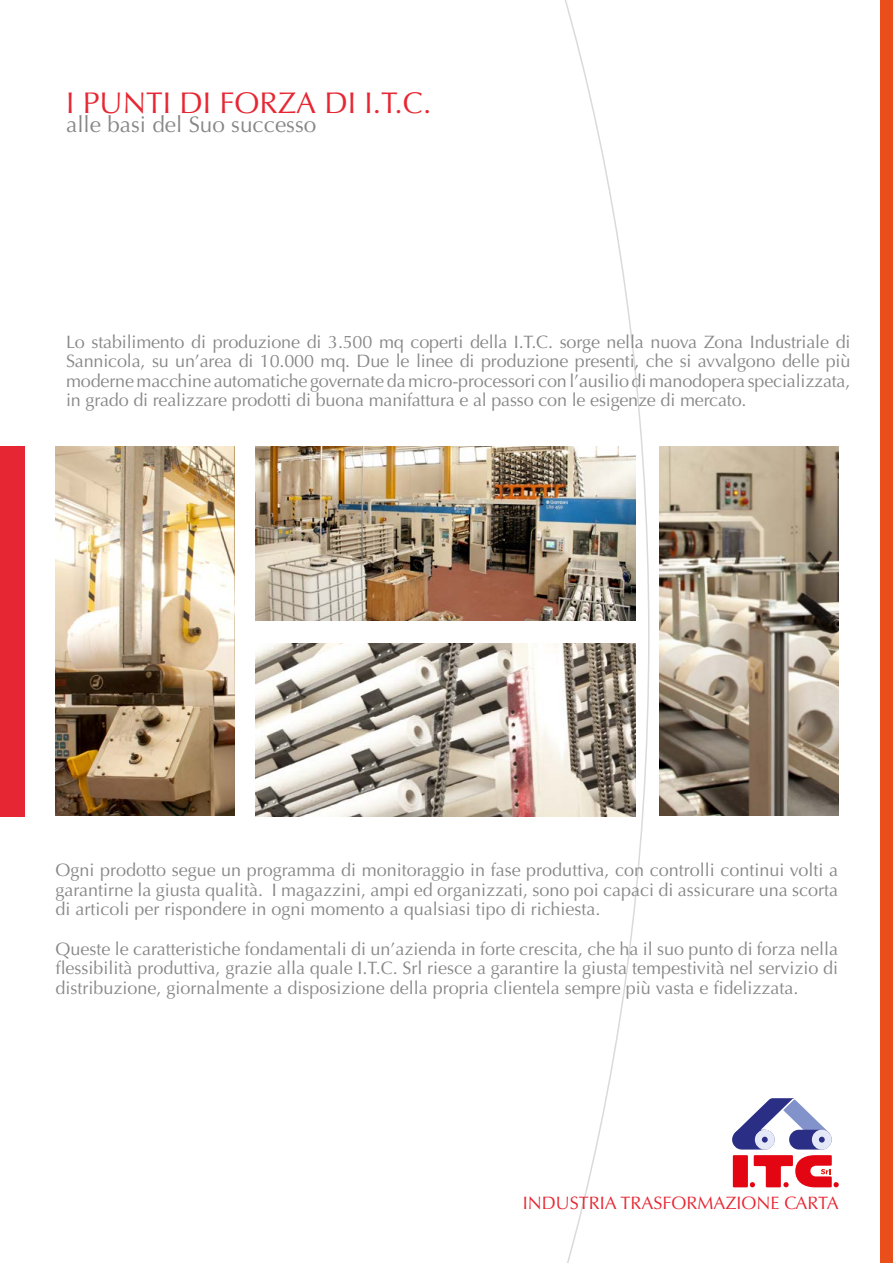
<style>
.page{position:relative;width:893px;height:1263px;background:#fff}
.page>*{position:absolute;margin:0;border:0;box-sizing:border-box;transform-origin:0 0}
.t1{font:30px "Optima";color:#e62733}
.t2{font:22.5px "Optima";color:#878787}
.t3{font:18px/19.5px "Optima";color:#878787;text-align:justify}
.t4{font:18px "Optima";color:#e62733}
</style>
<div class="page">
<div style="left:881px;top:0;width:12px;height:1263px;background:#e94e1b"></div>
<svg style="left:559px;top:0;width:91px;height:1263px"></svg>
<img style="left:256px;top:446px;width:380px;height:174px">
<img style="left:256px;top:643px;width:380px;height:174px">
<img style="left:56px;top:446px;width:178px;height:369px">
<div style="left:0;top:446px;width:24px;height:371px;background:#e62733"></div>
<img style="left:659px;top:446px;width:179px;height:369px">
<div style="left:733px;top:1155px;width:15px;height:32px;background:#e30512"></div>
<svg style="left:732px;top:1130px;width:43px;height:19px"></svg>
<svg style="left:734px;top:1098px;width:105px;height:89px"></svg>
<h1 class="t1" style="left:66px;top:85px;width:367px">I PUNTI DI FORZA DI I.T.C.</h1>
<p class="t2" style="left:66px;top:112px;width:252px">alle basi del Suo successo</p>
<p class="t3" style="left:66px;top:332px;width:786px">Lo stabilimento di produzione di 3.500 mq coperti della I.T.C. sorge nella nuova Zona Industriale di Sannicola, su un’area di 10.000 mq. Due le linee di produzione presenti, che si avvalgono delle più moderne macchine automatiche governate da micro-processori con l’ausilio di manodopera specializzata, in grado di realizzare prodotti di buona manifattura e al passo con le esigenze di mercato.</p>
<p class="t3" style="left:56px;top:861px;width:784px">Ogni prodotto segue un programma di monitoraggio in fase produttiva, con controlli continui volti a garantirne la giusta qualità. I magazzini, ampi ed organizzati, sono poi capaci di assicurare una scorta di articoli per rispondere in ogni momento a qualsiasi tipo di richiesta.</p>
<p class="t3" style="left:56px;top:939px;width:784px">Queste le caratteristiche fondamentali di un’azienda in forte crescita, che ha il suo punto di forza nella flessibilità produttiva, grazie alla quale I.T.C. Srl riesce a garantire la giusta tempestività nel servizio di distribuzione, giornalmente a disposizione della propria clientela sempre più vasta e fidelizzata.</p>
<p class="t4" style="left:523px;top:1192px;width:318px">INDUSTRIA TRASFORMAZIONE CARTA</p>
</div>
